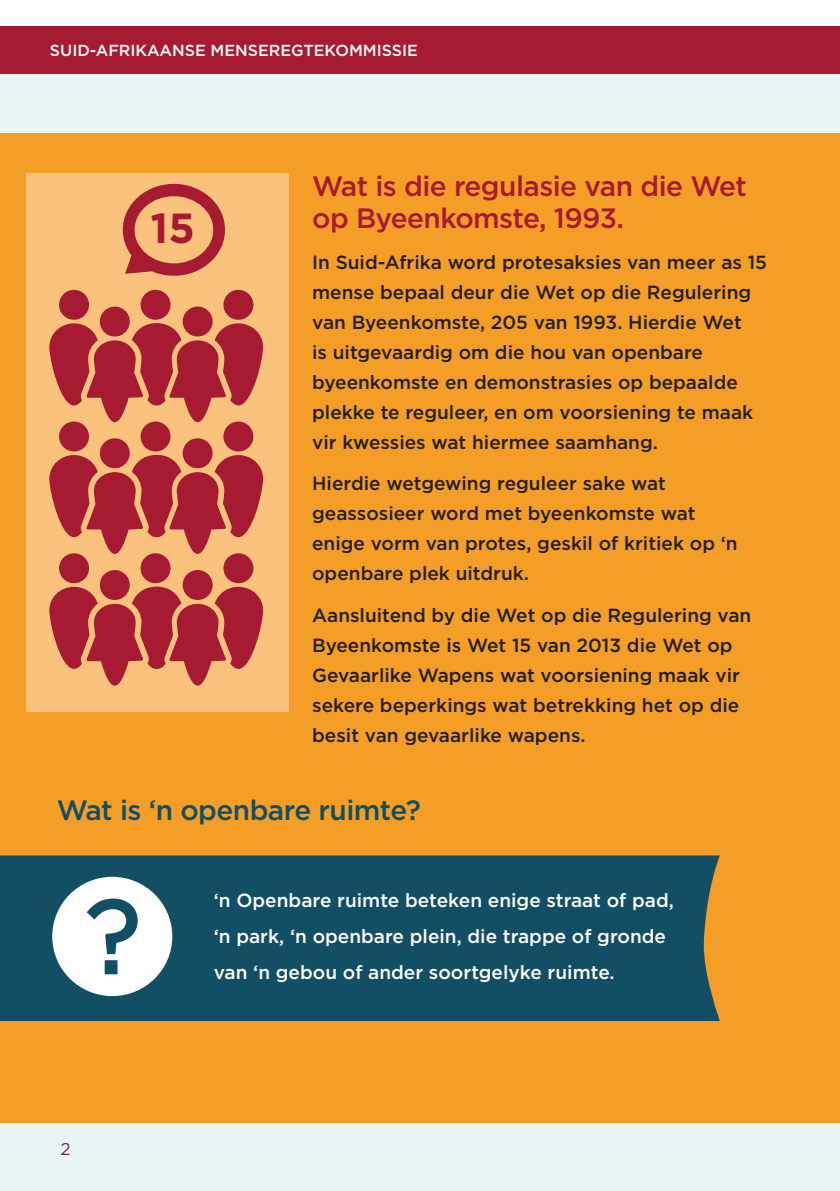
<style>
.page{position:relative;width:840px;height:1191px;background:#fff}
.page>*{position:absolute;margin:0;border:0;box-sizing:border-box;transform-origin:0 0}
.Head_2{font:700 42px "Gotham";color:#a61a32}
.Head_3{font:500 28px/32px "Gotham";letter-spacing:-.02em;color:#a61a32}
.Head_3-2{font:500 28px "Gotham";letter-spacing:-.02em;color:#124e64}
.Text{font:500 19px/30px "Gotham";color:#231f20}
.Head_2-2{font:500 19px/36px "Gotham";color:#fff}
.t1{font:17px "Gotham";color:#692875}
.t2{font:500 16px "Gotham";color:#fff}
</style>
<div class="page">
<div style="left:0;top:74px;width:839px;height:1117px;background:#e8f5f4"></div>
<hr style="left:839px;top:74px;width:1px;height:1117px;background:#e8f5f4">
<div style="left:0;top:26px;width:839px;height:48px;background:#a61a32"></div>
<div style="left:0;top:134px;width:839px;height:989px;background:#f49e28"></div>
<div style="left:0;top:855px;width:719px;height:166px;background:#124e64"></div>
<div style="left:52px;top:876px;width:120px;height:120px;background:#fff;border-radius:50%"></div>
<svg style="left:86px;top:898px;width:52px;height:77px"></svg>
<div style="left:26px;top:173px;width:263px;height:539px;background:#fac27c"></div>
<div style="left:140px;top:290px;width:30px;height:30px;background:#a61a32;border-radius:50%"></div>
<div style="left:59px;top:290px;width:30px;height:30px;background:#a61a32;border-radius:50%"></div>
<div style="left:223px;top:290px;width:30px;height:30px;background:#a61a32;border-radius:50%"></div>
<svg style="left:49px;top:306px;width:214px;height:116px"></svg>
<div style="left:140px;top:421px;width:30px;height:30px;background:#a61a32;border-radius:50%"></div>
<div style="left:59px;top:421px;width:30px;height:30px;background:#a61a32;border-radius:50%"></div>
<div style="left:223px;top:421px;width:30px;height:30px;background:#a61a32;border-radius:50%"></div>
<svg style="left:49px;top:438px;width:214px;height:116px"></svg>
<div style="left:140px;top:553px;width:30px;height:30px;background:#a61a32;border-radius:50%"></div>
<div style="left:59px;top:553px;width:30px;height:30px;background:#a61a32;border-radius:50%"></div>
<div style="left:223px;top:553px;width:30px;height:30px;background:#a61a32;border-radius:50%"></div>
<svg style="left:49px;top:570px;width:214px;height:115px"></svg>
<svg style="left:123px;top:184px;width:102px;height:92px"></svg>
<p class="t2" style="left:50px;top:40px;width:369px">SUID-AFRIKAANSE MENSEREGTEKOMMISSIE</p>
<p class="Head_2" style="left:150px;top:200px;width:46px">15</p>
<p class="Head_3" style="left:312px;top:169px;width:436px">Wat is die regulasie van die Wet op Byeenkomste, 1993.</p>
<p class="Text" style="left:312px;top:247px;width:456px">In Suid-Afrika word protesaksies van meer as 15 mense bepaal deur die Wet op die Regulering van Byeenkomste, 205 van 1993. Hierdie Wet<br>is uitgevaardig om die hou van openbare byeenkomste en demonstrasies op bepaalde plekke te reguleer, en om voorsiening te maak vir kwessies wat hiermee saamhang.</p>
<p class="Text" style="left:312px;top:468px;width:427px">Hierdie wetgewing reguleer sake wat geassosieer word met byeenkomste wat enige vorm van protes, geskil of kritiek op ‘n openbare plek uitdruk.</p>
<p class="Text" style="left:312px;top:599px;width:440px">Aansluitend by die Wet op die Regulering van Byeenkomste is Wet 15 van 2013 die Wet op Gevaarlike Wapens wat voorsiening maak vir sekere beperkings wat betrekking het op die besit van gevaarlike wapens.</p>
<p class="Head_3-2" style="left:57px;top:791px;width:365px">Wat is ‘n openbare ruimte?</p>
<p class="t1" style="left:60px;top:1137px;width:12px">2</p>
<p class="Head_2-2" style="left:214px;top:881px;width:461px">‘n Openbare ruimte beteken enige straat of pad, ‘n park, ‘n openbare plein, die trappe of gronde van ‘n gebou of ander soortgelyke ruimte.</p>
</div>
